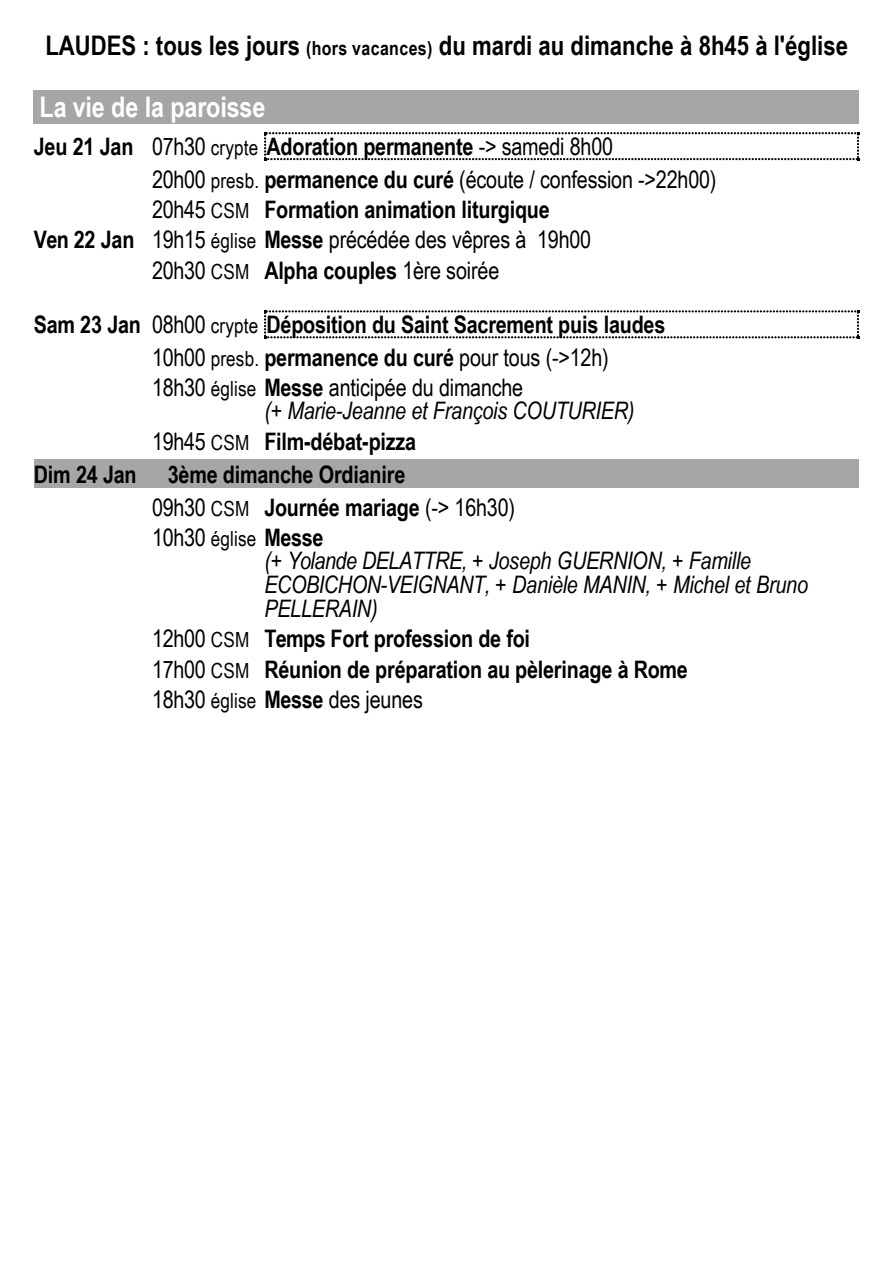
<style>
.page{position:relative;width:893px;height:1263px;background:#fff}
.page>*{position:absolute;margin:0;border:0;box-sizing:border-box;transform-origin:0 0}
.t1{font:700 28.5px "Arial Narrow";letter-spacing:-.005em;color:#fff}
.t2{font:700 27px "Arial Narrow";color:#000}
.t3{font:700 24.15px/32.7px "Arial Narrow";letter-spacing:-.01em;color:#000}
.t4{font:24.15px/32.7px "Arial Narrow";letter-spacing:-.01em;color:#000}
.t5{font:italic 24.15px/23.7px "Arial Narrow";letter-spacing:-.01em;color:#000}
.t6{font:20.85px "Arial Narrow";letter-spacing:.01em;color:#000}
.s1{font-size:19.5px}
.s2{font-weight:700}
.s3{font-size:20.85px}
.s4{font-weight:400}
.s5{font-weight:400;font-size:20.85px}
.s6{font-style:normal}
.s7{font-style:normal;font-size:20.85px}
.s8{font-weight:700;font-style:normal}
.s9{font-size:24.15px}
.s10{font-weight:700;font-size:24.15px}
</style>
<div class="page">
<div style="left:34px;top:90px;width:825px;height:33px;background:#a6a6a6"></div>
<svg style="left:264px;top:132px;width:595px;height:28px"></svg>
<svg style="left:264px;top:310px;width:595px;height:28px"></svg>
<div style="left:34px;top:460px;width:112px;height:28px;background:#a6a6a6"></div>
<div style="left:146px;top:460px;width:713px;height:28px;background:#a6a6a6"></div>
<p class="t2" style="left:45px;top:36px;width:804px">LAUDES : tous les jours <span class="s1">(hors vacances)</span> du mardi au dimanche à 8h45 à l'église</p>
<p class="t1" style="left:40px;top:97px;width:227px">La vie de la paroisse</p>
<p class="t4" style="left:152px;top:132px;width:566px;text-indent:-118px"><span class="s2">Jeu 21 Jan</span> 07h30 <span class="s3">crypte</span> <span class="s2">Adoration permanente</span> -&gt; samedi 8h00<br>20h00 <span class="s3">presb.</span> <span class="s2">permanence du curé</span> (écoute / confession -&gt;22h00)</p>
<p class="t3" style="left:152px;top:195px;width:399px"><span class="s4">20h45</span> <span class="s5">CSM</span> Formation animation liturgique</p>
<p class="t4" style="left:34px;top:226px;width:559px"><span class="s2">Ven 22 Jan</span> 19h15 <span class="s3">église</span> <span class="s2">Messe</span> précédée des vêpres à 19h00</p>
<p class="t4" style="left:152px;top:256px;width:349px">20h30 <span class="s3">CSM</span> <span class="s2">Alpha couples</span> 1ère soirée</p>
<p class="t3" style="left:152px;top:311px;width:515px;text-indent:-118px">Sam 23 Jan <span class="s4">08h00</span> <span class="s5">crypte</span> Déposition du Saint Sacrement puis laudes<br><span class="s4">10h00</span> <span class="s5">presb.</span> permanence du curé <span class="s4">pour tous (-&gt;12h)</span></p>
<p class="t5" style="left:264px;top:378px;width:371px;text-indent:-112px"><span class="s6">18h30</span> <span class="s7">église</span> <span class="s8">Messe</span> <span class="s6">anticipée du dimanche<br></span>(+ Marie-Jeanne et François COUTURIER)</p>
<p class="t3" style="left:152px;top:428px;width:266px"><span class="s4">19h45</span> <span class="s5">CSM</span> Film-débat-pizza</p>
<p class="t3" style="left:34px;top:460px;width:104px">Dim 24 Jan</p>
<p class="t3" style="left:152px;top:460px;width:364px;text-indent:16px">3ème dimanche Ordianire<br><span class="s4">09h30</span> <span class="s5">CSM</span> Journée mariage <span class="s4">(-&gt; 16h30)</span></p>
<p class="t6" style="left:152px;top:531px;width:173px"><span class="s9">10h30</span> église <span class="s10">Messe</span></p>
<p class="t5" style="left:264px;top:551px;width:545px">(+ Yolande DELATTRE, + Joseph GUERNION, + Famille<br>ECOBICHON-VEIGNANT, + Danièle MANIN, + Michel et Bruno<br>PELLERAIN)</p>
<p class="t3" style="left:152px;top:626px;width:537px;line-height:30.5px"><span class="s4">12h00</span> <span class="s5">CSM</span> Temps Fort profession de foi<br><span class="s4">17h00</span> <span class="s5">CSM</span> Réunion de préparation au pèlerinage à Rome<br><span class="s4">18h30</span> <span class="s5">église</span> Messe <span class="s4">des jeunes</span></p>
</div>
